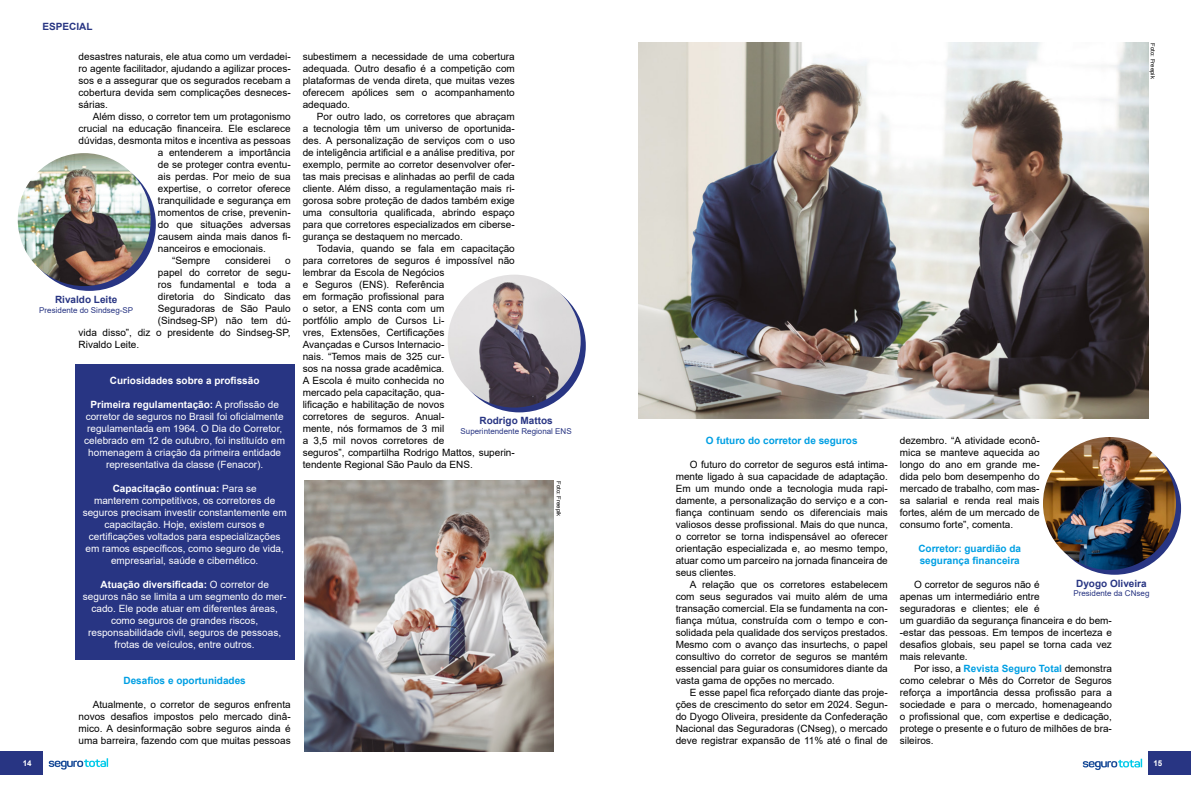
<style>
.page{position:relative;width:1191px;height:794px;background:#fff}
.page>*{position:absolute;margin:0;border:0;box-sizing:border-box;transform-origin:0 0}
.t1{font:10px/12px "Arial";color:#000;text-align:justify}
.t2{font:10px/12px "Arial";color:#fff;text-align:center}
.t3{font:700 10px/12px "Arial";color:#009fe3}
.t4{font:700 10px "Arial";color:#283583}
.t5{font:700 10px "Arial";color:#fff}
.t6{font:8px "Arial";color:#283583}
.t7{font:700 8px "Arial";color:#fff}
.t8{font:6px "Arial";color:#000}
.s1{font-weight:700}
.s2{font-weight:700;color:#009fe3}
</style>
<div class="page">
<div style="left:0;top:751px;width:43px;height:24px;background:#283583"></div>
<svg style="left:49px;top:758px;width:59px;height:11px"></svg>
<div style="left:1148px;top:751px;width:43px;height:24px;background:#283583"></div>
<svg style="left:1082px;top:758px;width:60px;height:12px"></svg>
<div style="left:75px;top:364px;width:219px;height:296px;background:#283583"></div>
<div style="left:23px;top:158px;width:133px;height:133px;background:#283583;border-radius:50%"></div>
<img style="left:18px;top:153px;width:133px;height:133px;border-radius:66px">
<svg style="left:453px;top:279px;width:133px;height:133px"></svg>
<img style="left:448px;top:275px;width:132px;height:132px;border-radius:66px">
<img style="left:304px;top:480px;width:249px;height:271px">
<img style="left:638px;top:43px;width:510px;height:375px">
<div style="left:1048px;top:442px;width:133px;height:133px;background:#283583;border-radius:50%"></div>
<img style="left:1043px;top:437px;width:133px;height:133px;border-radius:66px">
<p class="t4" style="left:43px;top:19px;width:52px">ESPECIAL</p>
<p class="t1" style="left:79px;top:50px;width:214px">desastres naturais, ele atua como um verdadei&shy;ro agente facilitador, ajudando a agilizar proces&shy;sos e a assegurar que os segurados recebam a cobertura devida sem complicações desneces&shy;sárias.</p>
<p class="t1" style="left:93px;top:110px;width:199px">Além disso, o corretor tem um protagonismo</p>
<p class="t1" style="left:79px;top:122px;width:214px">crucial na educação financeira. Ele esclarece</p>
<p class="t1" style="left:79px;top:134px;width:214px">dúvidas, desmonta mitos e incentiva as pessoas</p>
<p class="t1" style="left:158px;top:146px;width:134px">a entenderem a importância</p>
<p class="t1" style="left:158px;top:158px;width:134px">de se proteger contra eventu-</p>
<p class="t1" style="left:158px;top:170px;width:134px">ais perdas. Por meio de sua</p>
<p class="t1" style="left:158px;top:182px;width:134px">expertise, o corretor oferece</p>
<p class="t1" style="left:158px;top:194px;width:134px">tranquilidade e segurança em</p>
<p class="t1" style="left:158px;top:206px;width:134px">momentos de crise, prevenin-</p>
<p class="t1" style="left:158px;top:218px;width:134px">do que situações adversas</p>
<p class="t1" style="left:158px;top:230px;width:134px">causem ainda mais danos fi-</p>
<p class="t1" style="left:158px;top:242px;width:109px">nanceiros e emocionais.</p>
<p class="t1" style="left:172px;top:254px;width:40px">“Sempre</p>
<p class="t1" style="left:225px;top:254px;width:47px">considerei</p>
<p class="t1" style="left:285px;top:254px;width:7px">o</p>
<p class="t1" style="left:158px;top:266px;width:134px">papel do corretor de segu-</p>
<p class="t1" style="left:158px;top:278px;width:134px">ros fundamental e toda a</p>
<p class="t1" style="left:158px;top:290px;width:134px">diretoria do Sindicato das</p>
<p class="t1" style="left:158px;top:302px;width:134px">Seguradoras de São Paulo</p>
<p class="t1" style="left:158px;top:314px;width:134px">(Sindseg-SP) não tem dú-</p>
<p class="t1" style="left:79px;top:326px;width:214px">vida disso”, diz o presidente do Sindseg-SP,</p>
<p class="t1" style="left:79px;top:338px;width:62px">Rivaldo Leite.</p>
<p class="t5" style="left:110px;top:373px;width:151px">Curiosidades sobre a profissão</p>
<p class="t2" style="left:84px;top:398px;width:202px"><span class="s1">Primeira regulamentação:</span> A profissão de corretor de seguros no Brasil foi oficialmente regulamentada em 1964. O Dia do Corretor, celebrado em 12 de outubro, foi instituído em homenagem à criação da primeira entidade representativa da classe (Fenacor).</p>
<p class="t2" style="left:83px;top:482px;width:205px"><span class="s1">Capacitação contínua:</span> Para se<br>manterem competitivos, os corretores de seguros precisam investir constantemente em capacitação. Hoje, existem cursos e certificações voltados para especializações em ramos específicos, como seguro de vida, empresarial, saúde e cibernético.</p>
<p class="t2" style="left:83px;top:578px;width:205px"><span class="s1">Atuação diversificada:</span> O corretor de seguros não se limita a um segmento do mer&shy;cado. Ele pode atuar em diferentes áreas, como seguros de grandes riscos, responsabilidade civil, seguros de pessoas, frotas de veículos, entre outros.</p>
<p class="t3" style="left:123px;top:675px;width:124px">Desafios e oportunidades</p>
<p class="t1" style="left:79px;top:698px;width:214px;text-indent:14px">Atualmente, o corretor de seguros enfrenta novos desafios impostos pelo mercado dinâ&shy;mico. A desinformação sobre seguros ainda é uma barreira, fazendo com que muitas pessoas</p>
<p class="t4" style="left:55px;top:292px;width:64px">Rivaldo Leite</p>
<p class="t6" style="left:39px;top:304px;width:95px">Presidente do Sindseg-SP</p>
<p class="t1" style="left:303px;top:50px;width:214px">subestimem a necessidade de uma cobertura adequada. Outro desafio é a competição com plataformas de venda direta, que muitas vezes oferecem apólices sem o acompanhamento adequado.</p>
<p class="t1" style="left:303px;top:110px;width:214px;text-indent:14px">Por outro lado, os corretores que abraçam a tecnologia têm um universo de oportunida&shy;des. A personalização de serviços com o uso de inteligência artificial e a análise preditiva, por exemplo, permite ao corretor desenvolver ofer&shy;tas mais precisas e alinhadas ao perfil de cada cliente. Além disso, a regulamentação mais ri&shy;gorosa sobre proteção de dados também exige uma consultoria qualificada, abrindo espaço para que corretores especializados em ciberse&shy;gurança se destaquem no mercado.</p>
<p class="t1" style="left:303px;top:242px;width:214px;text-align:left;text-indent:14px">Todavia, quando se fala em capacitação para corretores de seguros é impossível não lembrar da Escola de Negócios<br>e Seguros (ENS). Referência<br>em formação profissional para<br>o setor, a ENS conta com um<br>portfólio amplo de Cursos Li-<br>vres, Extensões, Certificações<br>Avançadas e Cursos Internacio-<br>nais. “Temos mais de 325 cur-<br>sos na nossa grade acadêmica.<br>A Escola é muito conhecida no<br>mercado pela capacitação, qua-<br>lificação e habilitação de novos<br>corretores de seguros. Anual-<br>mente, nós formamos de 3 mil<br>a 3,5 mil novos corretores de<br>seguros”, compartilha Rodrigo Mattos, superin&shy;tendente Regional São Paulo da ENS.</p>
<p class="t4" style="left:479px;top:414px;width:75px">Rodrigo Mattos</p>
<p class="t6" style="left:460px;top:426px;width:113px">Superintendente Regional ENS</p>
<p class="t8" style="left:563px;top:481px;width:37px;rotate:90deg">Foto: Freepik</p>
<p class="t8" style="left:1157px;top:43px;width:37px;rotate:90deg">Foto: Freepik</p>
<p class="t3" style="left:706px;top:435px;width:153px">O futuro do corretor de seguros</p>
<p class="t1" style="left:675px;top:458px;width:214px;text-indent:14px">O futuro do corretor de seguros está intima&shy;mente ligado à sua capacidade de adaptação.<br>Em um mundo onde a tecnologia muda rapi&shy;damente, a personalização do serviço e a con&shy;fiança continuam sendo os diferenciais mais valiosos desse profissional. Mais do que nunca, o corretor se torna indispensável ao oferecer orientação especializada e, ao mesmo tempo, atuar como um parceiro na jornada financeira de seus clientes.</p>
<p class="t1" style="left:675px;top:578px;width:214px;text-indent:14px">A relação que os corretores estabelecem com seus segurados vai muito além de uma transação comercial. Ela se fundamenta na con&shy;fiança mútua, construída com o tempo e con&shy;solidada pela qualidade dos serviços prestados.<br>Mesmo com o avanço das insurtechs, o papel consultivo do corretor de seguros se mantém essencial para guiar os consumidores diante da vasta gama de opções no mercado.</p>
<p class="t1" style="left:675px;top:686px;width:214px;text-indent:14px">E esse papel fica reforçado diante das proje&shy;ções de crescimento do setor em 2024. Segun&shy;do Dyogo Oliveira, presidente da Confederação Nacional das Seguradoras (CNseg), o mercado deve registrar expansão de 11% até o final de</p>
<p class="t1" style="left:900px;top:434px;width:141px">dezembro. “A atividade econô&shy;mica se manteve aquecida ao longo do ano em grande me&shy;dida pelo bom desempenho do mercado de trabalho, com mas&shy;sa salarial e renda real mais fortes, além de um mercado de consumo forte”, comenta.</p>
<p class="t3" style="left:918px;top:543px;width:104px">Corretor: guardião da segurança financeira</p>
<p class="t1" style="left:900px;top:578px;width:214px;text-align:left;text-indent:14px">O corretor de seguros não é<br>apenas um intermediário entre<br>seguradoras e clientes; ele é<br>um guardião da segurança financeira e do bem--estar das pessoas. Em tempos de incerteza e desafios globais, seu papel se torna cada vez mais relevante.</p>
<p class="t1" style="left:900px;top:662px;width:214px;text-indent:14px">Por isso, a <span class="s2">Revista Seguro Total</span> demonstra como celebrar o Mês do Corretor de Seguros reforça a importância dessa profissão para a sociedade e para o mercado, homenageando o profissional que, com expertise e dedicação, protege o presente e o futuro de milhões de bra&shy;sileiros.</p>
<p class="t4" style="left:1076px;top:576px;width:72px">Dyogo Oliveira</p>
<p class="t6" style="left:1073px;top:588px;width:78px">Presidente da CNseg</p>
<p class="t7" style="left:23px;top:757px;width:10px">14</p>
<p class="t7" style="left:1153px;top:757px;width:10px">15</p>
</div>
